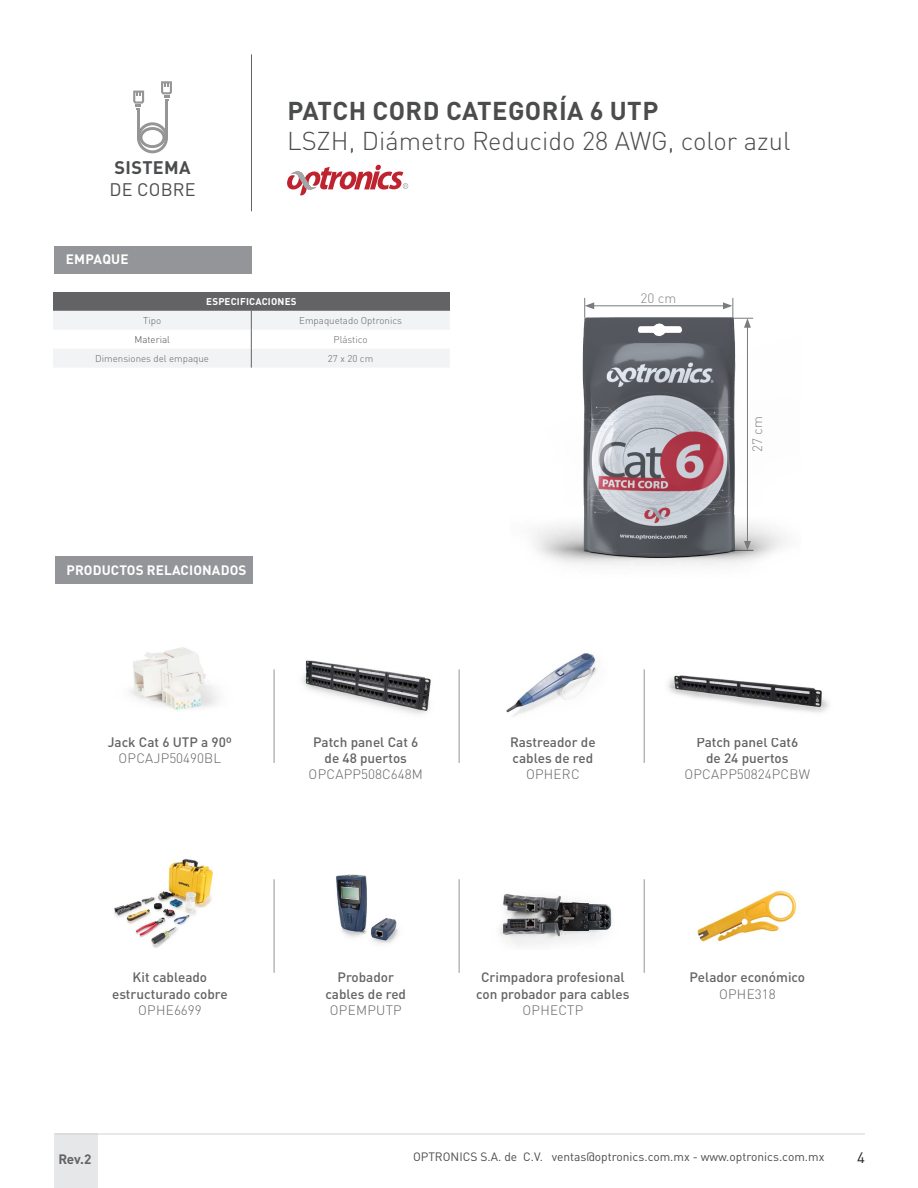
<style>
.page{position:relative;width:918px;height:1188px;background:#fff}
.page>*{position:absolute;margin:0;border:0;box-sizing:border-box;transform-origin:0 0}
.t1{font:300 25.5px "DIN Pro";color:#4b4c4d}
.t2{font:700 25.5px "DIN Pro";letter-spacing:.02em;color:#4b4c4d}
.t3{font:700 18px "DIN Pro";letter-spacing:.02em;color:#4b4c4d}
.t4{font:18px "DIN Pro";letter-spacing:.01em;color:#4b4c4d}
.t5{font:15px "DIN Pro";color:#231f20}
.t6{font:500 13.5px/16.2px "DIN Pro";color:#636366;text-align:center}
.t7{font:300 13.5px "DIN Pro";letter-spacing:.02em;color:#636366}
.t8{font:700 13.5px "DIN Pro";letter-spacing:.01em;color:#fff}
.t9{font:300 13.5px "DIN Pro";color:#818386}
.t10{font:700 13.5px "DIN Pro";color:#636366}
.t11{font:12px "DIN Pro";color:#4b4c4d}
.t12{font:300 9.75px "DIN Pro";color:#636366}
.t13{font:700 9.75px "DIN Pro";letter-spacing:.02em;color:#fff}
.t14{font:300 9.75px "DIN Pro";color:#4b4c4d}
</style>
<div class="page">
<div style="left:54px;top:1134px;width:44px;height:54px;background:#e6e7e9"></div>
<hr style="left:55px;top:1134px;width:810px;height:1px;background:#d1d2d4">
<hr style="left:251px;top:54px;width:1px;height:157px;background:#636366">
<svg style="left:287px;top:165px;width:121px;height:30px"></svg>
<svg style="left:137px;top:122px;width:31px;height:31px"></svg>
<hr style="left:137px;top:110px;width:3px;height:28px;background:#949594">
<hr style="left:165px;top:101px;width:3px;height:37px;background:#949594">
<svg style="left:133px;top:91px;width:11px;height:19px"></svg>
<svg style="left:161px;top:81px;width:11px;height:20px"></svg>
<img style="left:534px;top:297px;width:251px;height:268px">
<div style="left:54px;top:247px;width:198px;height:27px;background:#939598"></div>
<div style="left:53px;top:292px;width:397px;height:19px;background:#636366"></div>
<svg style="left:53px;top:311px;width:397px;height:57px"></svg>
<hr style="left:747px;top:325px;width:1px;height:218px;background:#797b7e">
<svg style="left:734px;top:541px;width:19px;height:10px"></svg>
<hr style="left:592px;top:305px;width:133px;height:1px;background:#797b7e">
<svg style="left:584px;top:298px;width:10px;height:20px"></svg>
<svg style="left:723px;top:298px;width:30px;height:30px"></svg>
<div style="left:55px;top:556px;width:197px;height:28px;background:#939598"></div>
<hr style="left:274px;top:669px;width:1px;height:94px;background:#939598">
<hr style="left:274px;top:879px;width:1px;height:94px;background:#939598">
<hr style="left:459px;top:669px;width:1px;height:94px;background:#939598">
<hr style="left:459px;top:879px;width:1px;height:94px;background:#939598">
<hr style="left:644px;top:669px;width:1px;height:94px;background:#939598">
<hr style="left:644px;top:879px;width:1px;height:94px;background:#939598">
<img style="left:506px;top:653px;width:91px;height:63px">
<img style="left:499px;top:894px;width:113px;height:52px">
<img style="left:130px;top:647px;width:89px;height:63px">
<img style="left:114px;top:859px;width:99px;height:89px">
<img style="left:667px;top:675px;width:162px;height:38px">
<img style="left:697px;top:890px;width:100px;height:52px">
<img style="left:302px;top:660px;width:129px;height:54px">
<img style="left:336px;top:874px;width:63px;height:70px">
<h2 class="t3" style="left:114px;top:153px;width:78px">SISTEMA</h2>
<h2 class="t4" style="left:109px;top:177px;width:88px">DE COBRE</h2>
<h1 class="t2" style="left:287px;top:89px;width:373px">PATCH CORD CATEGORÍA 6 UTP</h1>
<h1 class="t1" style="left:287px;top:121px;width:505px">LSZH, Diámetro Reducido 28 AWG, color azul</h1>
<p class="t8" style="left:66px;top:248px;width:64px">EMPAQUE</p>
<p class="t13" style="left:206px;top:293px;width:92px">ESPECIFICACIONES</p>
<p class="t9" style="left:641px;top:288px;width:37px">20 cm</p>
<p class="t12" style="left:143px;top:313px;width:20px">Tipo</p>
<p class="t12" style="left:299px;top:313px;width:104px">Empaquetado Optronics</p>
<p class="t14" style="left:134px;top:332px;width:37px">Material</p>
<p class="t12" style="left:334px;top:332px;width:36px">Plástico</p>
<p class="t12" style="left:95px;top:351px;width:115px">Dimensiones del empaque</p>
<p class="t12" style="left:328px;top:351px;width:47px">27 x 20 cm</p>
<p class="t8" style="left:67px;top:559px;width:182px">PRODUCTOS RELACIONADOS</p>
<p class="t6" style="left:108px;top:732px;width:126px">Jack Cat 6 UTP a 90º</p>
<p class="t7" style="left:119px;top:748px;width:104px">OPCAJP50490BL</p>
<p class="t6" style="left:313px;top:732px;width:107px">Patch panel Cat 6 de 48 puertos</p>
<p class="t7" style="left:309px;top:764px;width:116px">OPCAPP508C648M</p>
<p class="t6" style="left:510px;top:732px;width:87px;text-align:left">Rastreador de cables de red</p>
<p class="t7" style="left:526px;top:764px;width:55px">OPHERC</p>
<p class="t9" style="left:747px;top:452px;width:37px;rotate:-90deg">27 cm</p>
<p class="t6" style="left:696px;top:732px;width:103px">Patch panel Cat6 de 24 puertos</p>
<p class="t7" style="left:684px;top:764px;width:127px">OPCAPP50824PCBW</p>
<p class="t6" style="left:112px;top:968px;width:117px">Kit cableado estructurado cobre</p>
<p class="t7" style="left:138px;top:1000px;width:65px">OPHE6699</p>
<p class="t6" style="left:325px;top:968px;width:82px">Probador cables de red</p>
<p class="t7" style="left:330px;top:1000px;width:73px">OPEMPUTP</p>
<p class="t6" style="left:476px;top:968px;width:155px">Crimpadora profesional con probador para cables</p>
<p class="t7" style="left:523px;top:1000px;width:62px">OPHECTP</p>
<p class="t6" style="left:690px;top:968px;width:117px">Pelador económico</p>
<p class="t7" style="left:719px;top:983px;width:58px">OPHE318</p>
<p class="t10" style="left:58px;top:1148px;width:34px">Rev.2</p>
<p class="t11" style="left:413px;top:1149px;width:413px">OPTRONICS S.A. de C.V. ventas@optronics.com.mx - www.optronics.com.mx</p>
<p class="t5" style="left:857px;top:1148px;width:9px">4</p>
</div>
